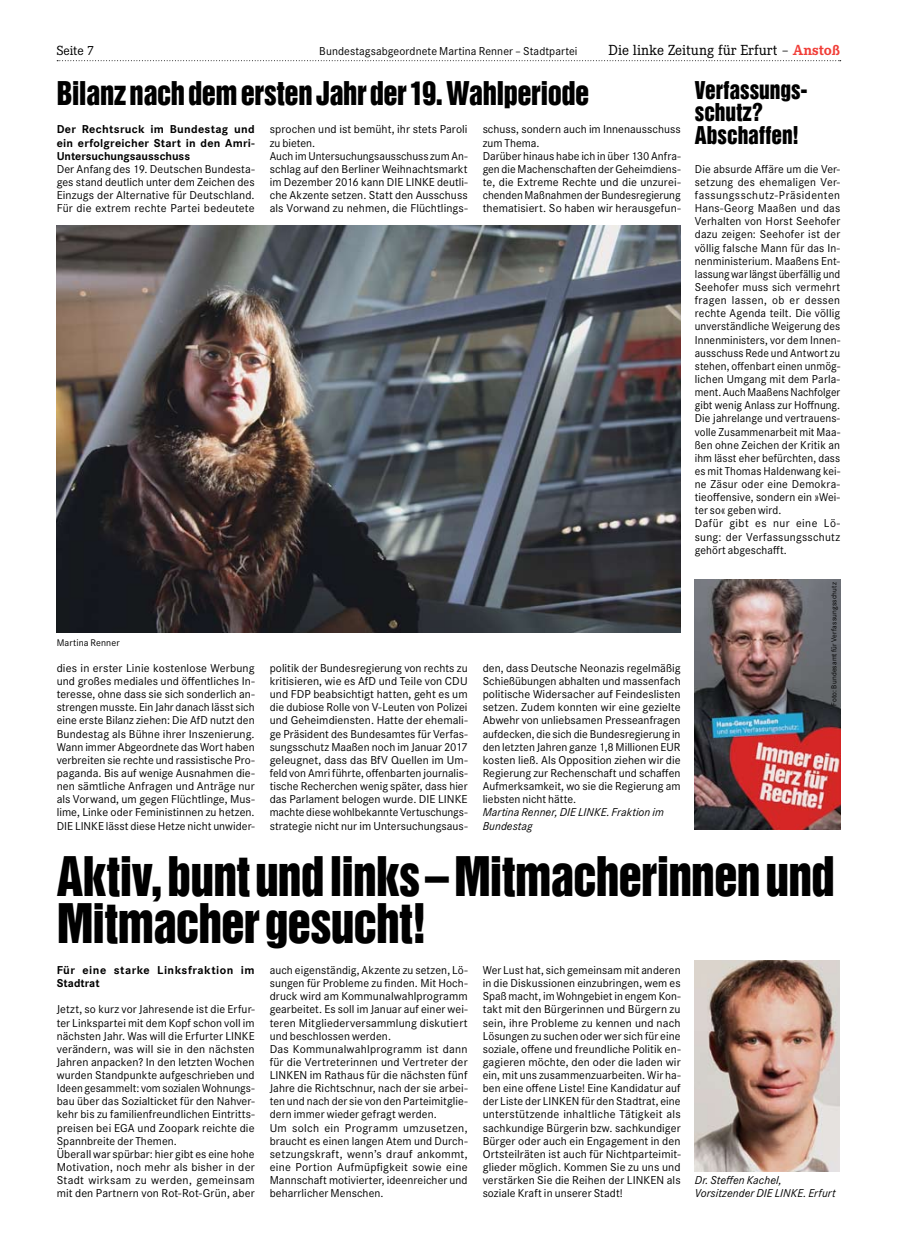
<style>
.page{position:relative;width:904px;height:1241px;background:#fff}
.page>*{position:absolute;margin:0;border:0;box-sizing:border-box;transform-origin:0 0}
.t1{font:50px/47.5px "Helvetica Inserat Com";letter-spacing:-.02em;color:#000;scale:.95 1}
.t2{font:30px "Helvetica Inserat Com";letter-spacing:-.015em;color:#000;scale:.95 1}
.t3{font:22.5px/22.5px "Helvetica Inserat Com";color:#000;scale:.95 1}
.t4{font:15.12px "Corporate E";color:#000}
.t5{font:13.75px "Corporate E";letter-spacing:-.005em;color:#000}
.t6{font:11.88px/13.1px "Corporate S";letter-spacing:.005em;color:#000;text-align:justify}
.t7{font:italic 11.88px/13.1px "Corporate S";letter-spacing:.005em;color:#000}
.t8{font:700 11.88px/13.1px "Corporate S";letter-spacing:.015em;color:#000;text-align:justify}
.t9{font:700 11.88px/13.1px "Corporate S";letter-spacing:.035em;color:#000}
.t10{font:10px "Corporate S";letter-spacing:.01em;color:#000}
.t11{font:7.5px "Corporate S";letter-spacing:.02em;color:#000}
.s1{font-weight:700;color:#f13d37}
</style>
<div class="page">
<svg style="left:57px;top:60px;width:783px;height:1px"></svg>
<img style="left:57px;top:225px;width:623px;height:407px">
<img style="left:694px;top:579px;width:146px;height:250px">
<img style="left:694px;top:960px;width:145px;height:210px">
<p class="t5" style="left:57px;top:42px;width:39px">Seite 7</p>
<p class="t6" style="left:319px;top:44px;width:260px">Bundestagsabgeordnete Martina Renner – Stadtpartei</p>
<p class="t4" style="left:608px;top:41px;width:233px">Die linke Zeitung für Erfurt – <span class="s1">Anstoß</span></p>
<h2 class="t2" style="left:57px;top:75px;width:562px">Bilanz nach dem ersten Jahr der 19. Wahlperiode</h2>
<p class="t8" style="left:57px;top:123px;width:199px">Der Rechtsruck im Bundestag und ein erfolgreicher Start in den Amri-Untersuchungsausschuss</p>
<p class="t6" style="left:57px;top:162px;width:199px">Der Anfang des 19. Deutschen Bundesta&shy;ges stand deutlich unter dem Zeichen des Einzugs der Alternative für Deutschland.<br>Für die extrem rechte Partei bedeutete</p>
<p class="t6" style="left:270px;top:123px;width:199px;text-align:left">sprochen und ist bemüht, ihr stets Paroli zu bieten.<br>Auch im Untersuchungsausschuss zum An&shy;schlag auf den Berliner Weihnachtsmarkt im Dezember 2016 kann DIE LINKE deutli&shy;che Akzente setzen. Statt den Ausschuss als Vorwand zu nehmen, die Flüchtlings-</p>
<p class="t6" style="left:482px;top:123px;width:199px;text-align:left">schuss, sondern auch im Innenausschuss zum Thema.<br>Darüber hinaus habe ich in über 130 Anfra&shy;gen die Machenschaften der Geheimdiens&shy;te, die Extreme Rechte und die unzurei&shy;chenden Maßnahmen der Bundesregierung thematisiert. So haben wir herausgefun-</p>
<p class="t10" style="left:57px;top:636px;width:64px">Martina Renner</p>
<p class="t6" style="left:57px;top:661px;width:199px">dies in erster Linie kostenlose Werbung und großes mediales und öffentliches In&shy;teresse, ohne dass sie sich sonderlich an&shy;strengen musste. Ein Jahr danach lässt sich eine erste Bilanz ziehen: Die AfD nutzt den Bundestag als Bühne ihrer Inszenierung.<br>Wann immer Abgeordnete das Wort haben verbreiten sie rechte und rassistische Pro&shy;paganda. Bis auf wenige Ausnahmen die&shy;nen sämtliche Anfragen und Anträge nur als Vorwand, um gegen Flüchtlinge, Mus&shy;lime, Linke oder Feministinnen zu hetzen.<br>DIE LINKE lässt diese Hetze nicht unwider-</p>
<p class="t6" style="left:270px;top:661px;width:199px">politik der Bundesregierung von rechts zu kritisieren, wie es AfD und Teile von CDU und FDP beabsichtigt hatten, geht es um die dubiose Rolle von V-Leuten von Polizei und Geheimdiensten. Hatte der ehemali&shy;ge Präsident des Bundesamtes für Verfas&shy;sungsschutz Maaßen noch im Januar 2017 geleugnet, dass das BfV Quellen im Um&shy;feld von Amri führte, offenbarten journalis&shy;tische Recherchen wenig später, dass hier das Parlament belogen wurde. DIE LINKE machte diese wohlbekannte Vertuschungs&shy;strategie nicht nur im Untersuchungsaus-</p>
<p class="t6" style="left:482px;top:661px;width:199px">den, dass Deutsche Neonazis regelmäßig Schießübungen abhalten und massenfach politische Widersacher auf Feindeslisten setzen. Zudem konnten wir eine gezielte Abwehr von unliebsamen Presseanfragen aufdecken, die sich die Bundesregierung in den letzten Jahren ganze 1,8 Millionen EUR kosten ließ. Als Opposition ziehen wir die Regierung zur Rechenschaft und schaffen Aufmerksamkeit, wo sie die Regierung am liebsten nicht hätte.</p>
<p class="t7" style="left:482px;top:805px;width:183px">Martina Renner, DIE LINKE. Fraktion im<br>Bundestag</p>
<h3 class="t3" style="left:694px;top:79px;width:120px">Verfassungs&shy;schutz?<br>Abschaffen!</h3>
<p class="t6" style="left:694px;top:162px;width:147px;text-align:left">Die absurde Affäre um die Ver&shy;setzung des ehemaligen Ver&shy;fassungsschutz-Präsidenten<br>Hans-Georg Maaßen und das<br>Verhalten von Horst Seehofer dazu zeigen: Seehofer ist der völlig falsche Mann für das In&shy;nenministerium. Maaßens Ent&shy;lassung war längst überfällig und<br>Seehofer muss sich vermehrt fragen lassen, ob er dessen rechte Agenda teilt. Die völlig unverständliche Weigerung des<br>Innenministers, vor dem Innen&shy;ausschuss Rede und Antwort zu stehen, offenbart einen unmög&shy;lichen Umgang mit dem Parla&shy;ment. Auch Maaßens Nachfolger gibt wenig Anlass zur Hoffnung.<br>Die jahrelange und vertrauens&shy;volle Zusammenarbeit mit Maa&shy;ßen ohne Zeichen der Kritik an ihm lässt eher befürchten, dass es mit Thomas Haldenwang kei&shy;ne Zäsur oder eine Demokra&shy;tieoffensive, sondern ein »Wei&shy;ter so« geben wird.<br>Dafür gibt es nur eine Lö&shy;sung: der Verfassungsschutz gehört abgeschafft.</p>
<p class="t11" style="left:829px;top:705px;width:125px;rotate:-90deg">Foto: Bundesamt für Verfassungsschutz</p>
<h1 class="t1" style="left:57px;top:853px;width:820px">Aktiv, bunt und links – Mitmacherinnen und<br>Mitmacher gesucht!</h1>
<p class="t9" style="left:57px;top:963px;width:199px">Für eine starke Linksfraktion im<br>Stadtrat</p>
<p class="t6" style="left:57px;top:1002px;width:199px;text-align:left">Jetzt, so kurz vor Jahresende ist die Erfur&shy;ter Linkspartei mit dem Kopf schon voll im nächsten Jahr. Was will die Erfurter LINKE verändern, was will sie in den nächsten Jahren anpacken? In den letzten Wochen wurden Standpunkte aufgeschrieben und Ideen gesammelt: vom sozialen Wohnungs&shy;bau über das Sozialticket für den Nahver&shy;kehr bis zu familienfreundlichen Eintritts&shy;preisen bei EGA und Zoopark reichte die Spannbreite der Themen.<br>Überall war spürbar: hier gibt es eine hohe Motivation, noch mehr als bisher in der Stadt wirksam zu werden, gemeinsam mit den Partnern von Rot-Rot-Grün, aber</p>
<p class="t6" style="left:270px;top:963px;width:199px;text-align:left">auch eigenständig, Akzente zu setzen, Lö&shy;sungen für Probleme zu finden. Mit Hoch&shy;druck wird am Kommunalwahlprogramm gearbeitet. Es soll im Januar auf einer wei&shy;teren Mitgliederversammlung diskutiert und beschlossen werden.<br>Das Kommunalwahlprogramm ist dann für die Vertreterinnen und Vertreter der LINKEN im Rathaus für die nächsten fünf Jahre die Richtschnur, nach der sie arbei&shy;ten und nach der sie von den Parteimitglie&shy;dern immer wieder gefragt werden.<br>Um solch ein Programm umzusetzen, braucht es einen langen Atem und Durch&shy;setzungskraft, wenn’s drauf ankommt, eine Portion Aufmüpfigkeit sowie eine Mannschaft motivierter, ideenreicher und beharrlicher Menschen.</p>
<p class="t6" style="left:482px;top:963px;width:199px">Wer Lust hat, sich gemeinsam mit anderen in die Diskussionen einzubringen, wem es Spaß macht, im Wohngebiet in engem Kon&shy;takt mit den Bürgerinnen und Bürgern zu sein, ihre Probleme zu kennen und nach Lösungen zu suchen oder wer sich für eine soziale, offene und freundliche Politik en&shy;gagieren möchte, den oder die laden wir ein, mit uns zusammenzuarbeiten. Wir ha&shy;ben eine offene Liste! Eine Kandidatur auf der Liste der LINKEN für den Stadtrat, eine unterstützende inhaltliche Tätigkeit als sachkundige Bürgerin bzw. sachkundiger Bürger oder auch ein Engagement in den Ortsteilräten ist auch für Nichtparteimit&shy;glieder möglich. Kommen Sie zu uns und verstärken Sie die Reihen der LINKEN als soziale Kraft in unserer Stadt!</p>
<p class="t7" style="left:694px;top:1173px;width:142px">Dr. Steffen Kachel,<br>Vorsitzender DIE LINKE. Erfurt</p>
</div>
